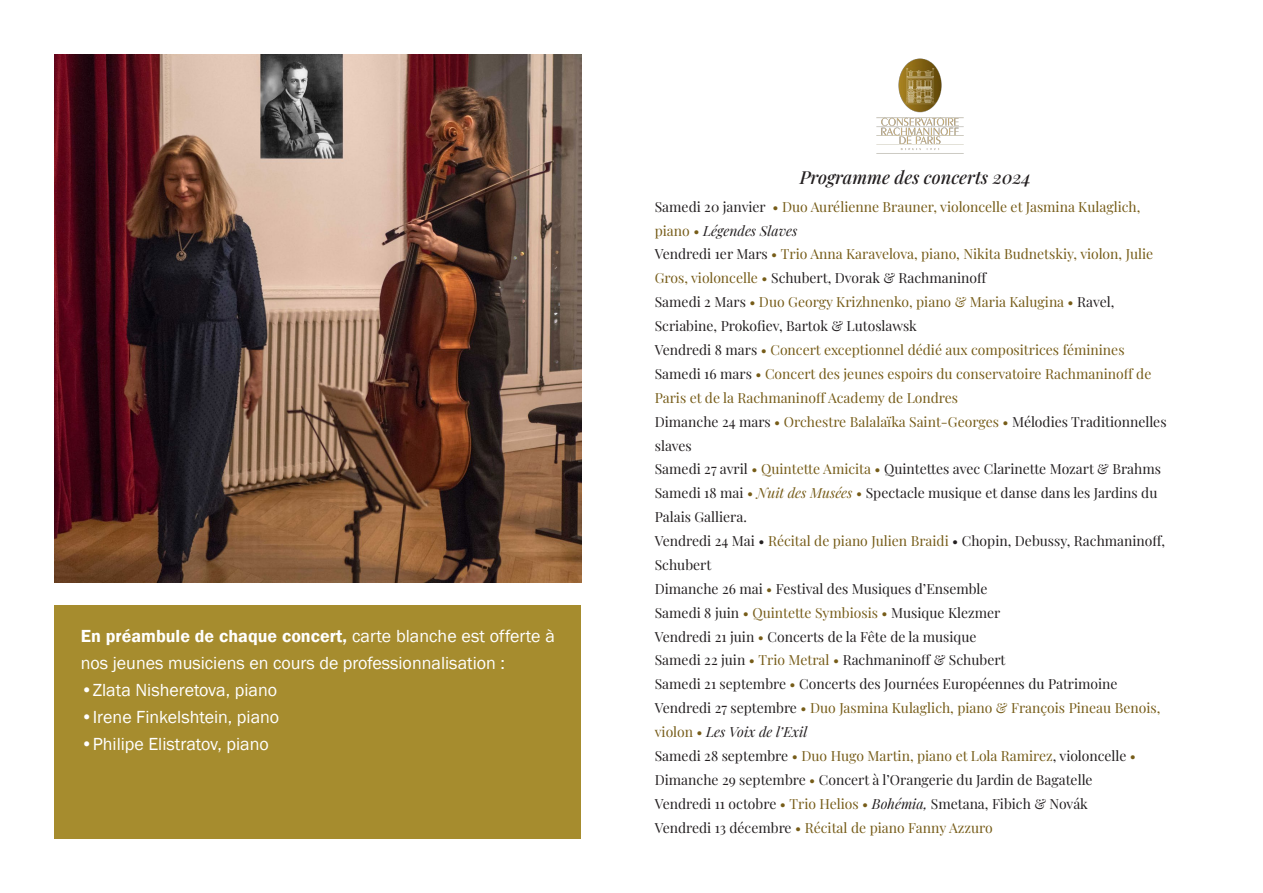
<style>
.page{position:relative;width:1263px;height:893px;background:#fff}
.page>*{position:absolute;margin:0;border:0;box-sizing:border-box;transform-origin:0 0}
.t1{font:18px/27px "Franklin Gothic";color:#fff}
.t2{font:italic 500 17.85px "Playfair Display";color:#231f20}
.t3{font:13.95px/23.9px "Playfair Display";color:#231f20}
.s1{font-weight:600}
.s2{color:#765c18}
.s3{font-style:italic}
.s4{font-style:italic;color:#765c18}
</style>
<div class="page">
<img style="left:54px;top:54px;width:527px;height:529px">
<div style="left:54px;top:606px;width:526px;height:233px;background:#a68c2e"></div>
<img style="left:876px;top:58px;width:88px;height:96px">
<p class="t1" style="left:81px;top:623px;width:476px"><span class="s1">En préambule de chaque concert,</span> carte blanche est offerte à nos jeunes musiciens en cours de professionnalisation :</p>
<p class="t1" style="left:81px;top:677px;width:198px"><span class="s1">•</span>Zlata Nisheretova, piano</p>
<p class="t1" style="left:81px;top:704px;width:200px"><span class="s1">•</span>Irene Finkelshtein, piano</p>
<p class="t1" style="left:81px;top:731px;width:190px"><span class="s1">•</span>Philipe Elistratov, piano</p>
<p class="t2" style="left:800px;top:164px;width:233px">Programme des concerts 2024</p>
<p class="t3" style="left:655px;top:193px;width:513px">Samedi 20 janvier <span class="s2">• Duo Aurélienne Brauner, violoncelle et Jasmina Kulaglich, piano •</span> <span class="s3">Légendes Slaves<br></span>Vendredi 1er Mars <span class="s2">• Trio Anna Karavelova, piano, Nikita Budnetskiy, violon, Julie Gros, violoncelle •</span> Schubert, Dvorak &amp; Rachmaninoff<br>Samedi 2 Mars <span class="s2">• Duo Georgy Krizhnenko, piano &amp; Maria Kalugina •</span> Ravel, Scriabine, Prokofiev, Bartok &amp; Lutoslawsk<br>Vendredi 8 mars <span class="s2">• Concert exceptionnel dédié aux compositrices féminines </span>Samedi 16 mars <span class="s2">• Concert des jeunes espoirs du conservatoire Rachmaninoff de Paris et de la Rachmaninoff Academy de Londres<br></span>Dimanche 24 mars <span class="s2">• Orchestre Balalaïka Saint-Georges •</span> Mélodies Traditionnelles slaves<br>Samedi 27 avril <span class="s2">• Quintette Amicita •</span> Quintettes avec Clarinette Mozart &amp; Brahms Samedi 18 mai <span class="s2">•</span> <span class="s4">Nuit des Musées</span> <span class="s2">•</span> Spectacle musique et danse dans les Jardins du Palais Galliera.<br>Vendredi 24 Mai • <span class="s2">Récital de piano Julien Braidi</span> • Chopin, Debussy, Rachmaninoff, Schubert<br>Dimanche 26 mai <span class="s2">•</span> Festival des Musiques d’Ensemble<br>Samedi 8 juin <span class="s2">• Quintette Symbiosis •</span> Musique Klezmer<br>Vendredi 21 juin <span class="s2">•</span> Concerts de la Fête de la musique<br>Samedi 22 juin <span class="s2">• Trio Metral •</span> Rachmaninoff &amp; Schubert<br>Samedi 21 septembre <span class="s2">•</span> Concerts des Journées Européennes du Patrimoine Vendredi 27 septembre <span class="s2">• Duo Jasmina Kulaglich, piano &amp; François Pineau Benois, violon •</span> <span class="s3">Les Voix de l’Exil<br></span>Samedi 28 septembre <span class="s2">• Duo Hugo Martin, piano et Lola Ramirez</span>, violoncelle <span class="s2">• </span>Dimanche 29 septembre <span class="s2">•</span> Concert à l’Orangerie du Jardin de Bagatelle<br>Vendredi 11 octobre <span class="s2">• Trio Helios •</span> <span class="s3">Bohémia,</span> Smetana, Fibich &amp; Novák<br>Vendredi 13 décembre <span class="s2">• Récital de piano Fanny Azzuro</span></p>
</div>
